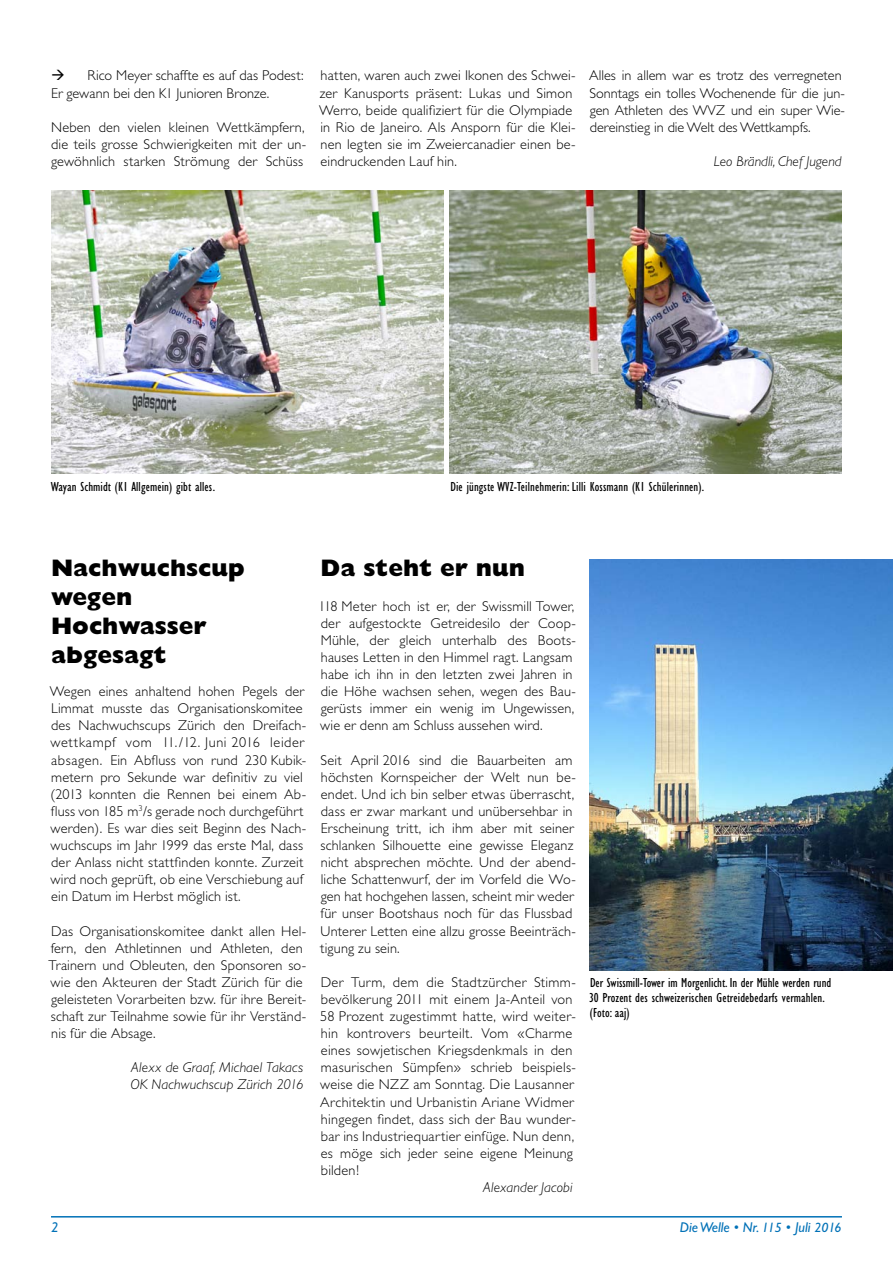
<style>
.page{position:relative;width:893px;height:1263px;background:#fff}
.page>*{position:absolute;margin:0;border:0;box-sizing:border-box;transform-origin:0 0}
.t1{font:800 24px/28.8px "Gill Sans";color:#000}
.t2{font:300 14.25px/17.1px "Gill Sans";letter-spacing:.015em;color:#000}
.t3{font:italic 300 14.25px/17.1px "Gill Sans";letter-spacing:.005em;color:#000}
.t4{font:italic 14.25px "Gill Sans";color:#0071b7}
.t5{font:condensed 13.5px/15px "Gill Sans";letter-spacing:.01em;color:#000}
.s1{font-size:13.5px}
</style>
<div class="page">
<hr style="left:51px;top:1216px;width:791px;height:1px;background:#0071b7">
<img style="left:450px;top:190px;width:392px;height:284px">
<img style="left:51px;top:190px;width:392px;height:284px">
<img style="left:590px;top:559px;width:303px;height:411px">
<p class="t2" style="left:51px;top:67px;width:254px">→ Rico Meyer schaffte es auf das Podest:<br>Er gewann bei den K1 Junioren Bronze.</p>
<p class="t2" style="left:51px;top:119px;width:257px;text-align:justify">Neben den vielen kleinen Wettkämpfern, die teils grosse Schwierigkeiten mit der un&shy;gewöhnlich starken Strömung der Schüss</p>
<p class="t2" style="left:319px;top:67px;width:258px">hatten, waren auch zwei Ikonen des Schwei&shy;zer Kanusports präsent: Lukas und Simon Werro, beide qualifiziert für die Olympiade in Rio de Janeiro. Als Ansporn für die Klei&shy;nen legten sie im Zweiercanadier einen be&shy;eindruckenden Lauf hin.</p>
<p class="t2" style="left:589px;top:67px;width:257px">Alles in allem war es trotz des verregneten Sonntags ein tolles Wochenende für die jun&shy;gen Athleten des WVZ und ein super Wie&shy;dereinstieg in die Welt des Wettkampfs.</p>
<p class="t3" style="left:714px;top:153px;width:129px">Leo Brändli, Chef Jugend</p>
<p class="t5" style="left:51px;top:479px;width:166px">Wayan Schmidt (K1 Allgemein) gibt alles.</p>
<p class="t5" style="left:450px;top:479px;width:255px">Die jüngste WVZ-Teilnehmerin: Lilli Kossmann (K1 Schülerinnen).</p>
<h1 class="t1" style="left:51px;top:554px;width:195px">Nachwuchscup wegen<br>Hochwasser abgesagt</h1>
<p class="t2" style="left:50px;top:683px;width:258px">Wegen eines anhaltend hohen Pegels der Limmat musste das Organisationskomitee des Nachwuchscups Zürich den Dreifach&shy;wettkampf vom 11./12. Juni 2016 leider absagen. Ein Abfluss von rund 230 Kubik&shy;metern pro Sekunde war definitiv zu viel (2013 konnten die Rennen bei einem Ab&shy;fluss von 185 m<sup>3</sup>/s gerade noch durchgeführt werden). Es war dies seit Beginn des Nach&shy;wuchscups im Jahr 1999 das erste Mal, dass der Anlass nicht stattfinden konnte. Zurzeit wird noch geprüft, ob eine Verschiebung auf ein Datum im Herbst möglich ist.</p>
<p class="t2" style="left:48px;top:922px;width:259px">Das Organisationskomitee dankt allen Hel&shy;fern, den Athletinnen und Athleten, den Trainern und Obleuten, den Sponsoren so&shy;wie den Akteuren der Stadt Zürich für die geleisteten Vorarbeiten bzw. für ihre Bereit&shy;schaft zur Teilnahme sowie für ihr Verständ&shy;nis für die Absage.</p>
<p class="t3" style="left:130px;top:1059px;width:175px">Alexx de Graaf, Michael Takacs<br>OK Nachwuchscup Zürich 2016</p>
<h1 class="t1" style="left:321px;top:554px;width:206px">Da steht er nun</h1>
<p class="t2" style="left:319px;top:597px;width:259px">118 Meter hoch ist er, der Swissmill Tower, der aufgestockte Getreidesilo der Coop-Mühle, der gleich unterhalb des Boots&shy;hauses Letten in den Himmel ragt. Langsam habe ich ihn in den letzten zwei Jahren in die Höhe wachsen sehen, wegen des Bau&shy;gerüsts immer ein wenig im Ungewissen, wie er denn am Schluss aussehen wird.</p>
<p class="t2" style="left:320px;top:751px;width:257px">Seit April 2016 sind die Bauarbeiten am höchsten Kornspeicher der Welt nun be&shy;endet. Und ich bin selber etwas überrascht, dass er zwar markant und unübersehbar in Erscheinung tritt, ich ihm aber mit seiner schlanken Silhouette eine gewisse Eleganz nicht absprechen möchte. Und der abend&shy;liche Schattenwurf, der im Vorfeld die Wo&shy;gen hat hochgehen lassen, scheint mir weder für unser Bootshaus noch für das Flussbad Unterer Letten eine allzu grosse Beeinträch&shy;tigung zu sein.</p>
<p class="t2" style="left:320px;top:974px;width:257px">Der Turm, dem die Stadtzürcher Stimm&shy;bevölkerung 2011 mit einem Ja-Anteil von 58 Prozent zugestimmt hatte, wird weiter&shy;hin kontrovers beurteilt. Vom «Charme eines sowjetischen Kriegsdenkmals in den masurischen Sümpfen» schrieb beispiels&shy;weise die NZZ am Sonntag. Die Lausanner Architektin und Urbanistin Ariane Widmer hingegen findet, dass sich der Bau wunder&shy;bar ins Industriequartier einfüge. Nun denn, es möge sich jeder seine eigene Meinung bilden!</p>
<p class="t3" style="left:483px;top:1179px;width:91px">Alexander Jacobi</p>
<p class="t5" style="left:589px;top:975px;width:244px">Der Swissmill-Tower im Morgenlicht. In der Mühle werden rund<br>30 Prozent des schweizerischen Getreidebedarfs vermahlen. (Foto: aaj)</p>
<p class="t4" style="left:51px;top:1219px;width:9px">2</p>
<p class="t4" style="left:680px;top:1219px;width:163px">Die Welle • Nr. <span class="s1">115</span> • Juli <span class="s1">2016</span></p>
</div>
